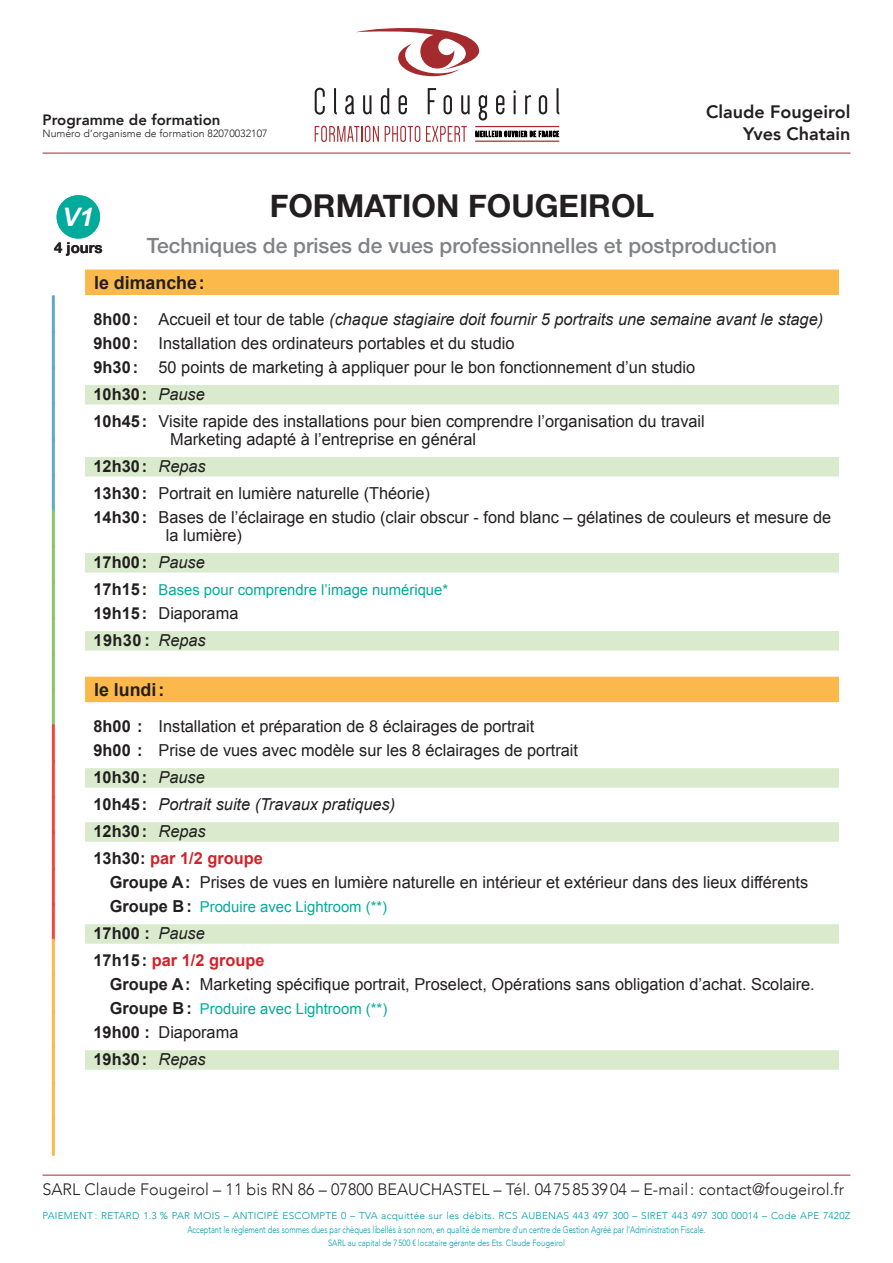
<style>
.page{position:relative;width:893px;height:1263px;background:#fff}
.page>*{position:absolute;margin:0;border:0;box-sizing:border-box;transform-origin:0 0}
.t1{font:700 31.5px "Helvetica Neue";color:#231f20}
._02-Vx{font:italic 700 25.5px "Arial";color:#fff}
.t2{font:500 21px "Helvetica Neue";color:#808285}
.t3{font:800 18px/21.6px "Avenir";color:#231f20;text-align:right}
.Jour{font:700 18px "Arial";color:#231f20}
._01-Heure___descript{font:16.5px/18px "Arial";color:#231f20}
._01-Heure___descript-2{font:italic 16.5px "Arial";color:#231f20}
.Heading_1{font:300 16.5px "Avenir";color:#231f20}
._01-Heure___Descript{font:700 16.5px "Arial";color:#231f20}
._01-Heure___descript-3{font:700 16.5px "Arial";color:#d1232a}
._01-Heure___Descript-2{font:15px "Arial";color:#00ab9b}
.t4{font:800 15px "Avenir";color:#231f20}
.t5{font:700 15px "Helvetica Neue";color:#231f20}
.t6{font:300 10.5px "Avenir";color:#231f20}
.Body_Text{font:300 9.75px "Avenir";color:#0099a9;scale:.77 1}
.Body_Text-2{font:300 9.75px "Avenir";letter-spacing:.025em;color:#0099a9}
.t7{font:300 9px "Avenir";color:#0099a9;scale:.85 1}
.s1{font-weight:700;font-style:normal}
.s2{font-style:normal}
.s3{font-weight:700}
.s4{font-weight:400;font-style:italic}
.s5{font-weight:700;font-size:16.5px;color:#231f20}
.s6{color:#231f20}
</style>
<div class="page">
<hr style="left:43px;top:153px;width:807px;height:1px;background:#a52a2e">
<hr style="left:43px;top:1175px;width:807px;height:1px;background:#a52a2e">
<svg style="left:52px;top:296px;width:3px;height:858px;background:#b8a074"></svg>
<div style="left:85px;top:269px;width:754px;height:26px;background:#fcb94b"></div>
<div style="left:85px;top:385px;width:754px;height:19px;background:#d9ebcc"></div>
<div style="left:85px;top:457px;width:754px;height:19px;background:#d9ebcc"></div>
<div style="left:85px;top:553px;width:754px;height:19px;background:#d9ebcc"></div>
<div style="left:85px;top:631px;width:754px;height:19px;background:#d9ebcc"></div>
<div style="left:85px;top:677px;width:754px;height:25px;background:#fcb94b"></div>
<div style="left:85px;top:768px;width:754px;height:20px;background:#d9ebcc"></div>
<div style="left:85px;top:822px;width:754px;height:20px;background:#d9ebcc"></div>
<div style="left:85px;top:924px;width:754px;height:20px;background:#d9ebcc"></div>
<div style="left:85px;top:1050px;width:754px;height:20px;background:#d9ebcc"></div>
<div style="left:57px;top:195px;width:43px;height:44px;background:#00ab9b;border-radius:50%"></div>
<svg style="left:315px;top:88px;width:10px;height:27px"></svg>
<svg style="left:334px;top:88px;width:3px;height:26px"></svg>
<svg style="left:345px;top:95px;width:9px;height:19px"></svg>
<svg style="left:363px;top:95px;width:8px;height:19px"></svg>
<svg style="left:381px;top:88px;width:8px;height:26px"></svg>
<svg style="left:399px;top:95px;width:8px;height:19px"></svg>
<svg style="left:428px;top:88px;width:8px;height:26px"></svg>
<svg style="left:444px;top:95px;width:8px;height:19px"></svg>
<svg style="left:461px;top:95px;width:9px;height:19px"></svg>
<svg style="left:479px;top:95px;width:8px;height:26px"></svg>
<svg style="left:496px;top:95px;width:8px;height:19px"></svg>
<svg style="left:514px;top:90px;width:2px;height:24px"></svg>
<svg style="left:525px;top:95px;width:6px;height:19px"></svg>
<svg style="left:539px;top:95px;width:8px;height:19px"></svg>
<svg style="left:556px;top:88px;width:3px;height:26px"></svg>
<svg style="left:476px;top:130px;width:83px;height:8px"></svg>
<svg style="left:356px;top:28px;width:123px;height:48px"></svg>
<hr style="left:475px;top:141px;width:84px;height:1px;background:#a52a2e">
<hr style="left:475px;top:126px;width:84px;height:1px;background:#a52a2e">
<svg style="left:315px;top:126px;width:64px;height:16px"></svg>
<svg style="left:385px;top:126px;width:35px;height:16px"></svg>
<svg style="left:426px;top:126px;width:41px;height:16px"></svg>
<p class="t4" style="left:43px;top:108px;width:180px">Programme de formation</p>
<p class="t6" style="left:43px;top:127px;width:227px">Numéro d’organisme de formation 82070032107</p>
<p class="t3" style="left:706px;top:101px;width:146px">Claude Fougeirol<br>Yves Chatain</p>
<h1 class="t1" style="left:270px;top:181px;width:386px">FORMATION FOUGEIROL</h1>
<p class="t2" style="left:147px;top:229px;width:631px">Techniques de prises de vues professionnelles et postproduction</p>
<p class="Jour" style="left:94px;top:271px;width:112px">le dimanche:</p>
<p class="_01-Heure___descript-2" style="left:94px;top:309px;width:731px"><span class="s1">8h00:</span> <span class="s2">Accueil et tour de table</span> (chaque stagiaire doit fournir 5 portraits une semaine avant le stage)</p>
<p class="_01-Heure___descript" style="left:94px;top:334px;width:422px"><span class="s3">9h00:</span> Installation des ordinateurs portables et du studio</p>
<p class="_01-Heure___descript" style="left:94px;top:358px;width:603px"><span class="s3">9h30:</span> 50 points de marketing à appliquer pour le bon fonctionnement d’un studio</p>
<p class="_01-Heure___Descript" style="left:94px;top:383px;width:113px">10h30: <span class="s4">Pause</span></p>
<p class="_01-Heure___descript" style="left:170px;top:412px;width:536px;text-indent:-77px"><span class="s3">10h45:</span> Visite rapide des installations pour bien comprendre l’organisation du travail<br>Marketing adapté à l’entreprise en général</p>
<p class="_01-Heure___Descript" style="left:94px;top:455px;width:114px">12h30: <span class="s4">Repas</span></p>
<p class="_01-Heure___descript" style="left:94px;top:484px;width:338px"><span class="s3">13h30:</span> Portrait en lumière naturelle (Théorie)</p>
<p class="_01-Heure___descript" style="left:166px;top:508px;width:667px;text-indent:-72px"><span class="s3">14h30:</span> Bases de l’éclairage en studio (clair obscur - fond blanc – gélatines de couleurs et mesure de la lumière)</p>
<p class="_01-Heure___Descript" style="left:94px;top:551px;width:113px">17h00: <span class="s4">Pause</span></p>
<p class="_01-Heure___Descript-2" style="left:94px;top:580px;width:356px"><span class="s5">17h15:</span> Bases pour comprendre l’image numérique*</p>
<p class="_01-Heure___descript" style="left:94px;top:604px;width:146px"><span class="s3">19h15:</span> Diaporama</p>
<p class="_01-Heure___Descript" style="left:94px;top:629px;width:114px">19h30 : <span class="s4">Repas</span></p>
<p class="Jour" style="left:94px;top:678px;width:72px">le lundi:</p>
<p class="_01-Heure___descript" style="left:94px;top:717px;width:442px"><span class="s3">8h00 :</span> Installation et préparation de 8 éclairages de portrait</p>
<p class="_01-Heure___descript" style="left:94px;top:741px;width:486px"><span class="s3">9h00 :</span> Prise de vues avec modèle sur les 8 éclairages de portrait</p>
<p class="_01-Heure___Descript" style="left:94px;top:766px;width:113px">10h30: <span class="s4">Pause</span></p>
<p class="_01-Heure___descript-2" style="left:94px;top:794px;width:303px"><span class="s1">10h45:</span> Portrait suite (Travaux pratiques)</p>
<p class="_01-Heure___Descript" style="left:94px;top:820px;width:114px">12h30: <span class="s4">Repas</span></p>
<p class="_01-Heure___descript-3" style="left:94px;top:847px;width:171px"><span class="s6">13h30:</span> par 1/2 groupe</p>
<p class="_01-Heure___descript" style="left:110px;top:873px;width:700px"><span class="s3">Groupe A:</span> Prises de vues en lumière naturelle en intérieur et extérieur dans des lieux différents</p>
<p class="_01-Heure___Descript-2" style="left:110px;top:897px;width:279px"><span class="s5">Groupe B:</span> Produire avec Lightroom (**)</p>
<p class="_01-Heure___Descript" style="left:94px;top:922px;width:113px">17h00 : <span class="s4">Pause</span></p>
<p class="_01-Heure___descript-3" style="left:94px;top:949px;width:172px"><span class="s6">17h15:</span> par 1/2 groupe</p>
<p class="_01-Heure___descript" style="left:110px;top:975px;width:706px"><span class="s3">Groupe A:</span> Marketing spécifique portrait, Proselect, Opérations sans obligation d’achat. Scolaire.</p>
<p class="_01-Heure___Descript-2" style="left:110px;top:999px;width:279px"><span class="s5">Groupe B:</span> Produire avec Lightroom (**)</p>
<p class="_01-Heure___descript" style="left:94px;top:1023px;width:146px"><span class="s3">19h00 :</span> Diaporama</p>
<p class="_01-Heure___Descript" style="left:94px;top:1048px;width:114px">19h30: <span class="s4">Repas</span></p>
<p class="_02-Vx" style="left:62px;top:200px;width:33px">V1</p>
<p class="t5" style="left:54px;top:236px;width:50px">4 jours</p>
<h2 class="_02-Vx" style="left:79px;top:200px;width:16px">2</h2>
<p class="Heading_1" style="left:43px;top:1179px;width:803px">SARL Claude Fougeirol – 11 bis RN 86 – 07800 BEAUCHASTEL – Tél. 0475853904 – E-mail: contact@fougeirol.fr</p>
<p class="Body_Text-2" style="left:43px;top:1210px;width:809px">PAIEMENT : RETARD 1.3 % PAR MOIS – ANTICIPÉ ESCOMPTE 0 – TVA acquittée sur les débits. RCS AUBENAS 443 497 300 – SIRET 443 497 300 00014 – Code APE 7420Z</p>
<p class="Body_Text" style="left:187px;top:1224px;width:674px">Acceptant le règlement des sommes dues par chèques libellés à son nom, en qualité de membre d’un centre de Gestion Agréé par l’Administration Fiscale.</p>
<p class="t7" style="left:328px;top:1237px;width:280px">SARL au capital de 7500 € locataire gérante des Ets. Claude Fougeirol</p>
</div>
